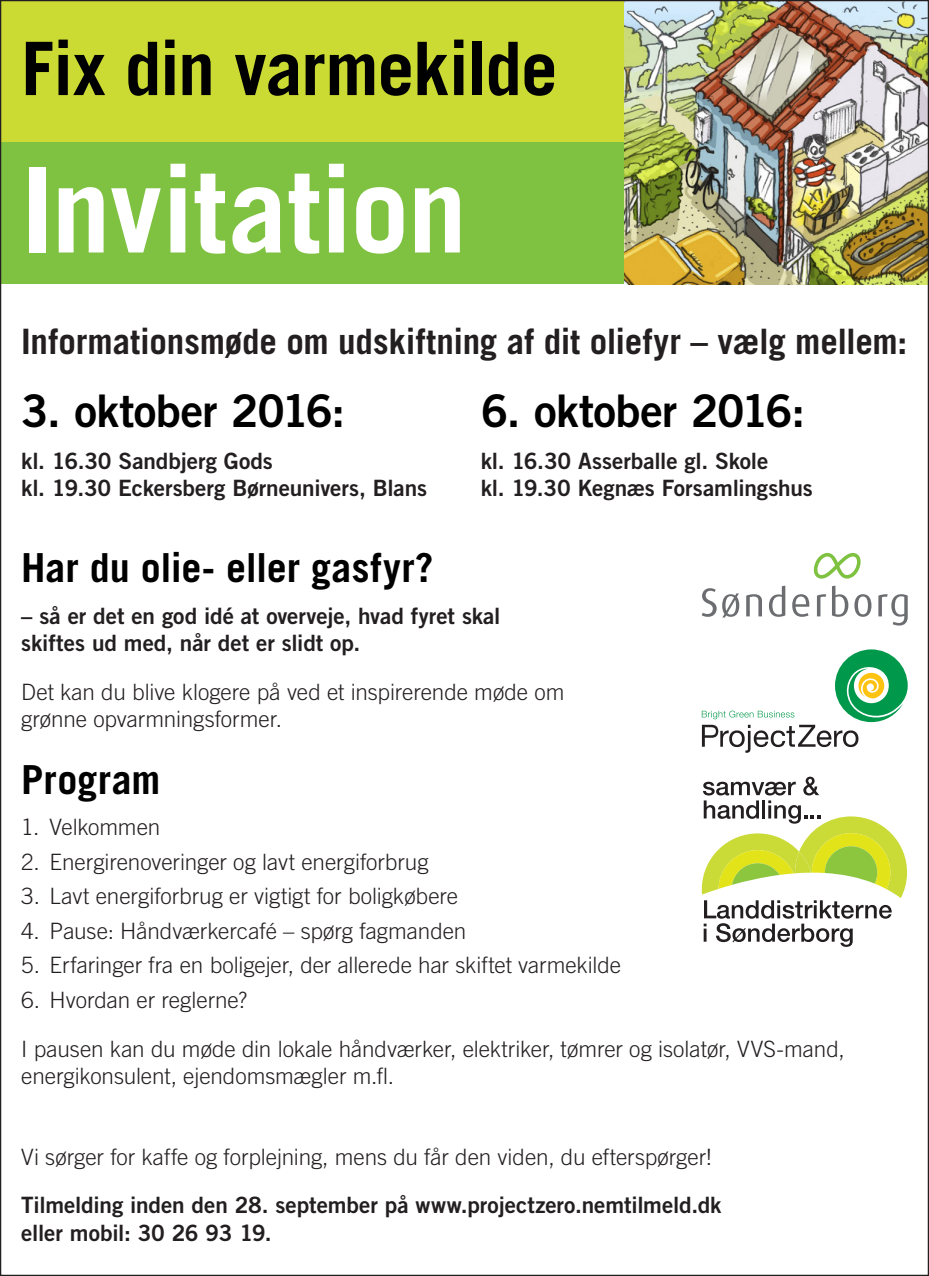
<style>
.page{position:relative;width:929px;height:1276px;background:#fff}
.page>*{position:absolute;margin:0;border:0;box-sizing:border-box;transform-origin:0 0}
.t1{font:700 118px "Trade Gothic LT Std";letter-spacing:-.01em;color:#fff}
.t2{font:700 73.75px "Trade Gothic LT Std";letter-spacing:-.015em;color:#000}
.t3{font:45px "Trade Gothic LT Std Bd 2";letter-spacing:-.015em;color:#000}
.t4{font:700 40px "Trade Gothic LT Std";letter-spacing:-.005em;color:#000}
.t5{font:700 35px "Trade Gothic LT Std";letter-spacing:-.005em;color:#231f20}
.t6{font:300 22.5px/27.5px "Trade Gothic LT Std";letter-spacing:-.005em;color:#231f20}
.t7{font:22.5px/27.5px "Trade Gothic LT Std Bd 2";letter-spacing:-.005em;color:#231f20}
</style>
<div class="page">
<div style="left:0;top:0;width:624px;height:142px;background:#cbdb33"></div>
<div style="left:0;top:142px;width:624px;height:141px;background:#7fc241"></div>
<img style="left:624px;top:2px;width:302px;height:283px">
<svg style="left:813px;top:553px;width:48px;height:25px"></svg>
<svg style="left:702px;top:588px;width:14px;height:29px"></svg>
<svg style="left:746px;top:594px;width:15px;height:22px"></svg>
<svg style="left:854px;top:594px;width:17px;height:23px"></svg>
<svg style="left:878px;top:594px;width:29px;height:31px"></svg>
<svg style="left:792px;top:594px;width:17px;height:23px"></svg>
<svg style="left:817px;top:585px;width:31px;height:32px"></svg>
<svg style="left:722px;top:593px;width:17px;height:24px"></svg>
<svg style="left:769px;top:585px;width:16px;height:32px"></svg>
<svg style="left:701px;top:776px;width:206px;height:171px"></svg>
<svg style="left:701px;top:649px;width:206px;height:104px"></svg>
<h2 class="t2" style="left:21px;top:23px;width:538px">Fix din varmekilde</h2>
<h1 class="t1" style="left:21px;top:138px;width:447px">Invitation</h1>
<h3 class="t5" style="left:21px;top:320px;width:887px">Informationsmøde om udskiftning af dit oliefyr – vælg mellem:</h3>
<h3 class="t3" style="left:21px;top:383px;width:325px">3. oktober 2016:</h3>
<p class="t7" style="left:21px;top:446px;width:407px">kl. 16.30 Sandbjerg Gods<br>kl. 19.30 Eckersberg Børneunivers, Blans</p>
<h3 class="t3" style="left:480px;top:383px;width:326px">6. oktober 2016:</h3>
<p class="t7" style="left:480px;top:446px;width:334px">kl. 16.30 Asserballe gl. Skole<br>kl. 19.30 Kegnæs Forsamlingshus</p>
<h3 class="t4" style="left:21px;top:543px;width:414px">Har du olie- eller gasfyr?</h3>
<p class="t7" style="left:21px;top:601px;width:480px">– så er det en god idé at overveje, hvad fyret skal skiftes ud med, når det er slidt op.</p>
<p class="t6" style="left:21px;top:678px;width:544px">Det kan du blive klogere på ved et inspirerende møde om grønne opvarmningsformer.</p>
<h3 class="t4" style="left:21px;top:754px;width:141px">Program</h3>
<p class="t6" style="left:21px;top:813px;width:141px">1. Velkommen</p>
<p class="t6" style="left:21px;top:847px;width:409px">2. Energirenoveringer og lavt energiforbrug</p>
<p class="t6" style="left:21px;top:882px;width:438px">3. Lavt energiforbrug er vigtigt for boligkøbere</p>
<p class="t6" style="left:21px;top:916px;width:446px">4. Pause: Håndværkercafé – spørg fagmanden</p>
<p class="t6" style="left:21px;top:951px;width:601px">5. Erfaringer fra en boligejer, der allerede har skiftet varmekilde</p>
<p class="t6" style="left:21px;top:975px;width:824px;line-height:48.8px">6. Hvordan er reglerne?<br>I pausen kan du møde din lokale håndværker, elektriker, tømrer og isolatør, VVS-mand,</p>
<p class="t6" style="left:21px;top:1062px;width:374px">energikonsulent, ejendomsmægler m.fl.</p>
<p class="t6" style="left:21px;top:1142px;width:691px">Vi sørger for kaffe og forplejning, mens du får den viden, du efterspørger!</p>
<p class="t7" style="left:21px;top:1191px;width:701px">Tilmelding inden den 28. september på www.projectzero.nemtilmeld.dk eller mobil: 30 26 93 19.</p>
</div>
